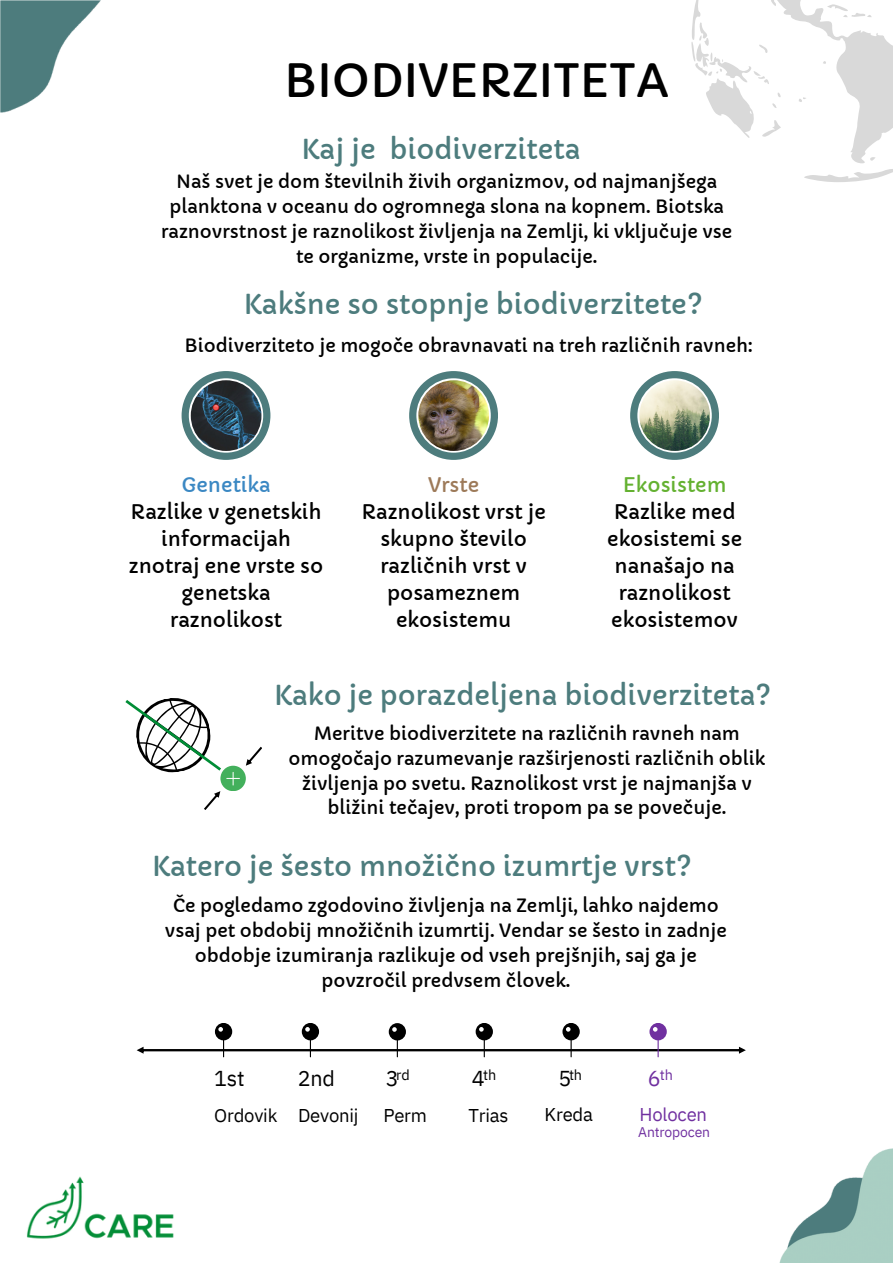
<style>
.page{position:relative;width:893px;height:1264px;background:#fff}
.page>*{position:absolute;margin:0;border:0;box-sizing:border-box;transform-origin:0 0}
.t1{font:45px "Capriola";color:#000}
.t2{font:27px "Capriola";color:#4d7c7d}
.t3{font:21.6px "IBM Plex Sans";letter-spacing:-.01em;color:#000}
.t4{font:21.6px "IBM Plex Sans";color:#7030a0}
.t5{font:19.8px/27px "Capriola";color:#000;text-align:center}
.t6{font:19.8px "Capriola";color:#64b131}
.t7{font:19.8px "Capriola";color:#3b88c3}
.t8{font:19.8px "Capriola";color:#9d7a59}
.t9{font:18.45px "IBM Plex Sans";letter-spacing:-.01em;color:#000}
.t10{font:18.45px "IBM Plex Sans";letter-spacing:-.01em;color:#7030a0}
.t11{font:18px/24.8px "Capriola";color:#000;text-align:center}
.t12{font:14.4px "IBM Plex Sans";color:#000}
.t13{font:14.4px "IBM Plex Sans";color:#7030a0}
.t14{font:13.95px "IBM Plex Sans";letter-spacing:-.01em;color:#7030a0}
</style>
<div class="page">
<svg style="left:691px;top:0;width:201px;height:182px"></svg>
<img style="left:26px;top:1176px;width:148px;height:63px">
<div style="left:220px;top:765px;width:26px;height:26px;background:#43b05c;border-radius:50%"></div>
<svg style="left:125px;top:698px;width:114px;height:87px"></svg>
<svg style="left:204px;top:791px;width:16px;height:19px"></svg>
<svg style="left:246px;top:746px;width:16px;height:19px"></svg>
<svg style="left:137px;top:1023px;width:608px;height:34px"></svg>
<img style="left:409px;top:371px;width:89px;height:89px">
<svg style="left:181px;top:371px;width:89px;height:89px"></svg>
<svg style="left:630px;top:371px;width:89px;height:89px"></svg>
<img style="left:0;top:0;width:101px;height:113px">
<img style="left:780px;top:1148px;width:112px;height:113px">
<p class="t1" style="left:284px;top:53px;width:387px">BIODIVERZITETA</p>
<p class="t2" style="left:301px;top:132px;width:280px">Kaj je biodiverziteta</p>
<p class="t11" style="left:161px;top:170px;width:573px">Naš svet je dom številnih živih organizmov, od najmanjšega planktona v oceanu do ogromnega slona na kopnem. Biotska raznovrstnost je raznolikost življenja na Zemlji, ki vključuje vse te organizme, vrste in populacije.</p>
<p class="t2" style="left:244px;top:288px;width:460px">Kakšne so stopnje biodiverzitete?</p>
<p class="t11" style="left:184px;top:333px;width:569px">Biodiverziteto je mogoče obravnavati na treh različnih ravneh:</p>
<p class="t7" style="left:182px;top:472px;width:90px">Genetika</p>
<p class="t5" style="left:129px;top:498px;width:196px">Razlike v genetskih informacijah znotraj ene vrste so genetska raznolikost</p>
<p class="t8" style="left:428px;top:472px;width:52px">Vrste</p>
<p class="t5" style="left:361px;top:498px;width:186px">Raznolikost vrst je skupno število različnih vrst v posameznem ekosistemu</p>
<p class="t6" style="left:622px;top:472px;width:105px">Ekosistem</p>
<p class="t5" style="left:607px;top:498px;width:136px">Razlike med ekosistemi se nanašajo na raznolikost ekosistemov</p>
<p class="t2" style="left:274px;top:679px;width:498px">Kako je porazdeljena biodiverziteta?</p>
<p class="t11" style="left:288px;top:721px;width:478px">Meritve biodiverzitete na različnih ravneh nam omogočajo razumevanje razširjenosti različnih oblik življenja po svetu. Raznolikost vrst je najmanjša v bližini tečajev, proti tropom pa se povečuje.</p>
<p class="t2" style="left:152px;top:850px;width:541px">Katero je šesto množično izumrtje vrst?</p>
<p class="t11" style="left:165px;top:893px;width:563px">Če pogledamo zgodovino življenja na Zemlji, lahko najdemo vsaj pet obdobij množičnih izumrtij. Vendar se šesto in zadnje obdobje izumiranja razlikuje od vseh prejšnjih, saj ga je povzročil predvsem človek.</p>
<p class="t12" style="left:396px;top:1065px;width:15px">rd</p>
<p class="t12" style="left:483px;top:1065px;width:15px">th</p>
<p class="t12" style="left:569px;top:1065px;width:15px">th</p>
<p class="t13" style="left:659px;top:1065px;width:15px">th</p>
<p class="t3" style="left:214px;top:1063px;width:32px">1st</p>
<p class="t3" style="left:298px;top:1063px;width:39px">2nd</p>
<p class="t3" style="left:386px;top:1064px;width:14px">3</p>
<p class="t3" style="left:471px;top:1064px;width:14px">4</p>
<p class="t3" style="left:558px;top:1064px;width:14px">5</p>
<p class="t4" style="left:648px;top:1064px;width:14px">6</p>
<p class="t9" style="left:214px;top:1103px;width:146px">Ordovik Devonij</p>
<p class="t9" style="left:383px;top:1103px;width:45px">Perm</p>
<p class="t9" style="left:468px;top:1103px;width:42px">Trias</p>
<p class="t9" style="left:544px;top:1101px;width:50px">Kreda</p>
<p class="t10" style="left:639px;top:1101px;width:69px">Holocen</p>
<p class="t14" style="left:638px;top:1122px;width:73px">Antropocen</p>
</div>
